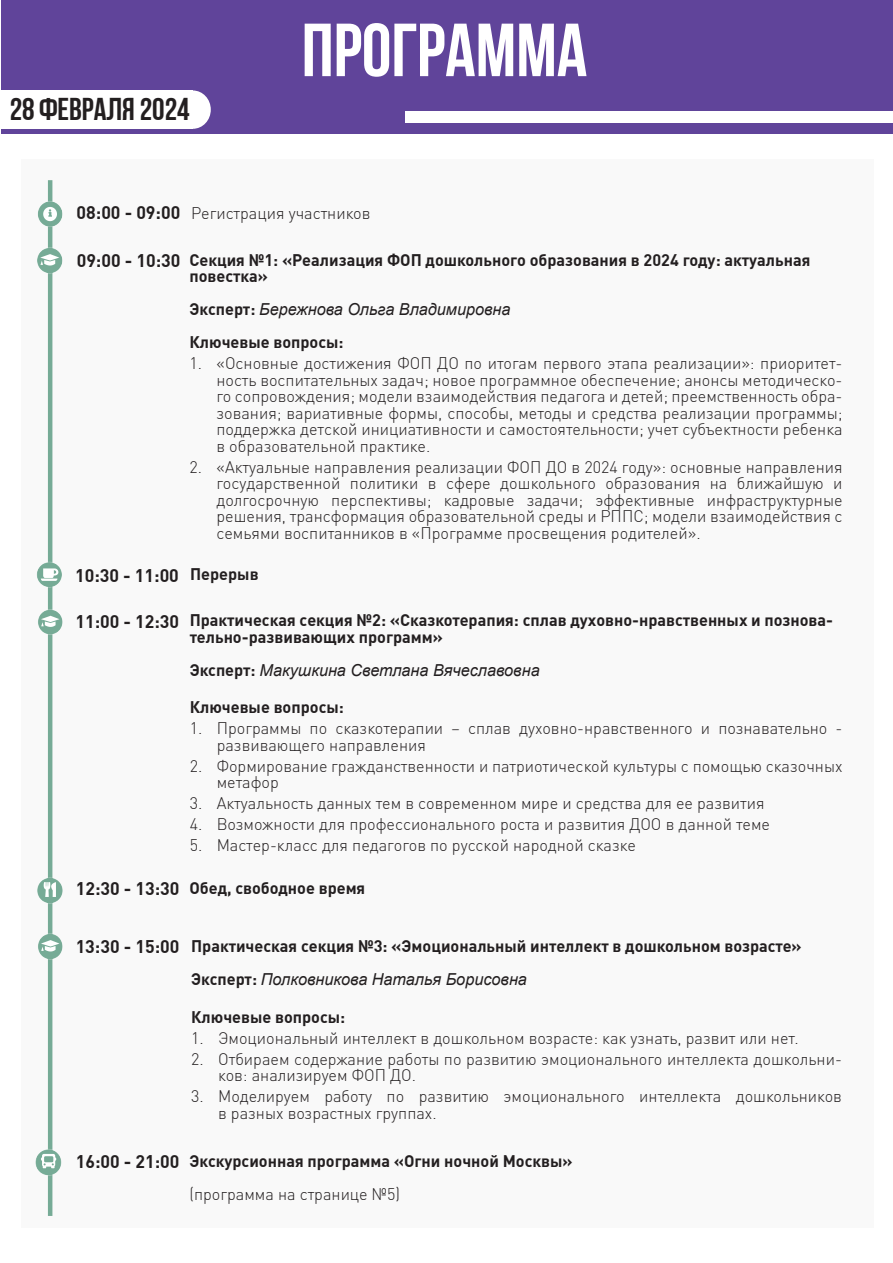
<style>
.page{position:relative;width:893px;height:1263px;background:#fff}
.page>*{position:absolute;margin:0;border:0;box-sizing:border-box;transform-origin:0 0}
.t1{font:75px "Bebas Neue Cyrillic";color:#fff}
.t2{font:31.5px "Bebas Neue Cyrillic";color:#231f20}
.t3{font:700 18px "DIN Cyr";color:#231f20}
.t4{font:300 16.5px/16.5px "DIN Cyr";color:#231f20}
.t5{font:700 16.5px/16.5px "DIN Cyr";color:#231f20}
.t6{font:italic 16.5px "Arial";color:#231f20}
.s1{font-weight:700;font-size:18px}
.s2{font-family:"DIN Cyr";font-weight:700;font-style:normal}
.s3{font-size:16.5px}
.s4{font-size:18px}
.s5{font-weight:300}
</style>
<div class="page">
<div style="left:21px;top:160px;width:853px;height:1068px;background:#f9f9f9"></div>
<div style="left:1px;top:0;width:892px;height:134px;background:#60449a"></div>
<div style="left:1px;top:90px;width:192px;height:39px;background:#fff"></div>
<div style="left:175px;top:90px;width:36px;height:39px;background:#fff;border-radius:50%"></div>
<div style="left:405px;top:112px;width:488px;height:11px;background:#fff"></div>
<hr style="left:48px;top:180px;width:4px;height:1036px;background:#76ab96">
<img style="left:38px;top:199px;width:25px;height:29px">
<img style="left:37px;top:242px;width:26px;height:39px">
<img style="left:37px;top:559px;width:25px;height:35px">
<img style="left:38px;top:603px;width:25px;height:39px">
<img style="left:37px;top:873px;width:26px;height:36px">
<img style="left:38px;top:927px;width:25px;height:40px">
<img style="left:35px;top:1149px;width:27px;height:27px">
<h2 class="t2" style="left:10px;top:92px;width:181px">28 февраля 2024</h2>
<h1 class="t1" style="left:302px;top:9px;width:287px">ПРОГРАММА</h1>
<p class="t4" style="left:77px;top:205px;width:295px"><span class="s1">08:00 - 09:00</span> Регистрация участников</p>
<p class="t5" style="left:189px;top:251px;width:622px">Секция №1: «Реализация ФОП дошкольного образования в 2024 году: актуальная повестка»</p>
<p class="t6" style="left:189px;top:299px;width:323px"><span class="s2">Эксперт:</span> Бережнова Ольга Владимировна</p>
<p class="t5" style="left:189px;top:334px;width:156px">Ключевые вопросы:</p>
<p class="t4" style="left:216px;top:355px;width:628px;text-align:justify;text-indent:-27px">1. «Основные достижения ФОП ДО по итогам первого этапа реализации»: приоритет&shy;ность воспитательных задач; новое программное обеспечение; анонсы методическо&shy;го сопровождения; модели взаимодействия педагога и детей; преемственность обра&shy;зования; вариативные формы, способы, методы и средства реализации программы; поддержка детской инициативности и самостоятельности; учет субъектности ребенка в образовательной практике.</p>
<p class="t4" style="left:216px;top:459px;width:628px;text-align:justify;text-indent:-27px">2. «Актуальные направления реализации ФОП ДО в 2024 году»: основные направления государственной политики в сфере дошкольного образования на ближайшую и долгосрочную перспективы; кадровые задачи; эффективные инфраструктурные решения, трансформация образовательной среды и РППС; модели взаимодействия с семьями воспитанников в «Программе просвещения родителей».</p>
<p class="t3" style="left:77px;top:250px;width:105px">09:00 - 10:30</p>
<p class="t3" style="left:75px;top:565px;width:185px">10:30 - 11:00 <span class="s3">Перерыв</span></p>
<p class="t5" style="left:190px;top:612px;width:645px;text-indent:-114px"><span class="s4">11:00 - 12:30</span> Практическая секция №2: «Сказкотерапия: сплав духовно-нравственных и познова&shy;тельно-развивающих программ»</p>
<p class="t6" style="left:190px;top:659px;width:351px"><span class="s2">Эксперт:</span> Макушкина Светлана Вячеславовна</p>
<p class="t5" style="left:190px;top:699px;width:156px">Ключевые вопросы:</p>
<p class="t4" style="left:217px;top:720px;width:627px;text-indent:-27px">1. Программы по сказкотерапии – сплав духовно-нравственного и познавательно - развивающего направления</p>
<p class="t4" style="left:217px;top:758px;width:627px;text-indent:-27px">2. Формирование гражданственности и патриотической культуры с помощью сказочных метафор</p>
<p class="t4" style="left:190px;top:795px;width:576px">3. Актуальность данных тем в современном мире и средства для ее развития</p>
<p class="t4" style="left:190px;top:816px;width:582px">4. Возможности для профессионального роста и развития ДОО в данной теме</p>
<p class="t4" style="left:190px;top:837px;width:448px">5. Мастер-класс для педагогов по русской народной сказке</p>
<p class="t5" style="left:76px;top:879px;width:291px"><span class="s4">12:30 - 13:30</span> Обед, свободное время</p>
<p class="t5" style="left:76px;top:937px;width:728px"><span class="s4">13:30 - 15:00</span> Практическая секция №3: «Эмоциональный интеллект в дошкольном возрасте»</p>
<p class="t6" style="left:191px;top:968px;width:337px"><span class="s2">Эксперт:</span> Полковникова Наталья Борисовна</p>
<p class="t5" style="left:191px;top:1008px;width:156px">Ключевые вопросы:</p>
<p class="t4" style="left:191px;top:1029px;width:609px">1. Эмоциональный интеллект в дошкольном возрасте: как узнать, развит или нет.</p>
<p class="t4" style="left:218px;top:1050px;width:625px;text-indent:-27px">2. Отбираем содержание работы по развитию эмоционального интеллекта дошкольни&shy;ков: анализируем ФОП ДО.</p>
<p class="t4" style="left:218px;top:1088px;width:625px;text-indent:-27px">3. Моделируем работу по развитию эмоционального интеллекта дошкольников в разных возрастных группах.</p>
<p class="t5" style="left:189px;top:1144px;width:385px;line-height:33px;text-indent:-114px"><span class="s4">16:00 - 21:00</span> Экскурсионная программа «Огни ночной Москвы» <span class="s5">(программа на странице №5)</span></p>
</div>
